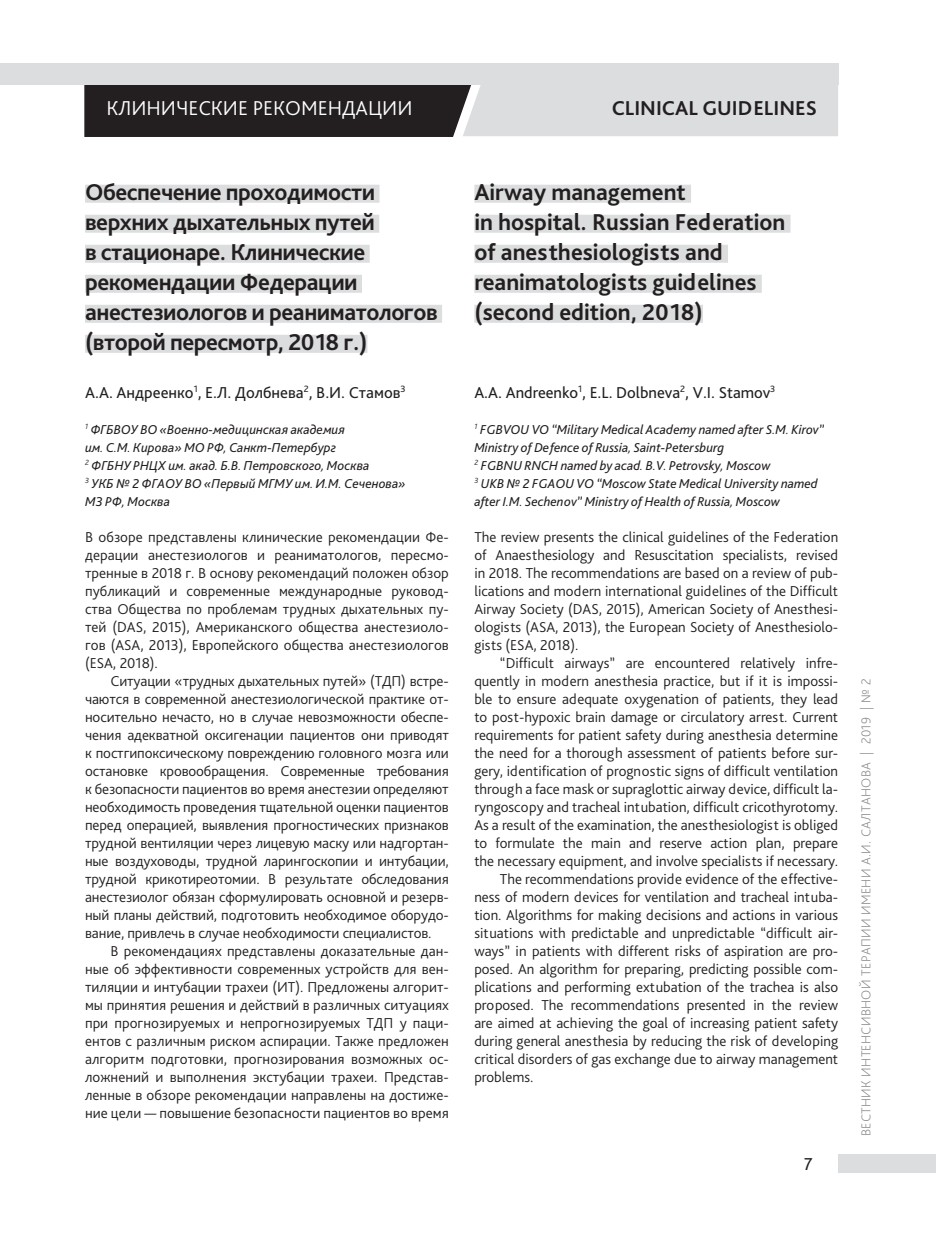
<style>
.page{position:relative;width:936px;height:1234px;background:#fff}
.page>*{position:absolute;margin:0;border:0;box-sizing:border-box;transform-origin:0 0}
.t1{font:700 24px/30px "Bliss Pro";letter-spacing:-.02em;color:#231f20}
.t2{font:700 24px/30px "Bliss Pro";color:#231f20}
.t3{font:300 21px "Bliss Pro";color:#fff}
.t4{font:700 21px "Bliss Pro";color:#231f20}
.t5{font:18px "Bliss Pro";color:#231f20}
.t6{font:16.5px "Bliss Pro";color:#231f20}
.t7{font:300 15px/18px "Bliss Pro";color:#231f20;text-align:justify}
.t8{font:italic 13.5px/18px "Bliss Pro";color:#231f20}
.t9{font:200 13.5px "Bliss Pro";letter-spacing:.025em;color:#808285}
.s1{font-weight:300}
</style>
<div class="page">
<div style="left:838px;top:1154px;width:97px;height:18px;background:#dcdddf"></div>
<svg style="left:84px;top:85px;width:754px;height:52px;background:#807e80"></svg>
<div style="left:0;top:64px;width:838px;height:21px;background:#dcdddf"></div>
<div style="left:85px;top:185px;width:294px;height:18px;background:#dcdddf"></div>
<div style="left:85px;top:215px;width:294px;height:18px;background:#dcdddf"></div>
<div style="left:85px;top:245px;width:284px;height:18px;background:#dcdddf"></div>
<div style="left:85px;top:275px;width:277px;height:18px;background:#dcdddf"></div>
<div style="left:85px;top:305px;width:357px;height:18px;background:#dcdddf"></div>
<div style="left:85px;top:335px;width:282px;height:18px;background:#dcdddf"></div>
<div style="left:474px;top:185px;width:217px;height:18px;background:#dcdddf"></div>
<div style="left:474px;top:215px;width:316px;height:18px;background:#dcdddf"></div>
<div style="left:474px;top:245px;width:254px;height:18px;background:#dcdddf"></div>
<div style="left:474px;top:275px;width:287px;height:18px;background:#dcdddf"></div>
<div style="left:474px;top:305px;width:229px;height:18px;background:#dcdddf"></div>
<h2 class="t3" style="left:106px;top:100px;width:307px">КЛИНИЧЕСКИЕ РЕКОМЕНДАЦИИ</h2>
<h2 class="t4" style="left:611px;top:100px;width:207px">CLINICAL GUIDELINES</h2>
<h1 class="t1" style="left:85px;top:179px;width:354px">Обеспечение проходимости верхних дыхательных путей<br>в стационаре. Клинические рекомендации Федерации анестезиологов и реаниматологов (второй пересмотр, 2018 г.)</h1>
<p class="t6" style="left:85px;top:386px;width:322px">А.А. Андреенко<sup>1</sup>, Е.Л. Долбнева<sup>2</sup>, В.И. Стамов<sup>3</sup></p>
<p class="t8" style="left:85px;top:421px;width:322px"><sup>1</sup> ФГБВОУ ВО «Военно-медицинская академия<br>им<span class="s1">.</span> С<span class="s1">.</span>М<span class="s1">.</span> Кирова» МО РФ<span class="s1">,</span> Санкт-Петербург<br><sup>2</sup> ФГБНУ РНЦХ им<span class="s1">.</span> акад<span class="s1">.</span> Б<span class="s1">.</span>В<span class="s1">.</span> Петровского<span class="s1">,</span> Москва<br><sup>3</sup> УКБ № 2 ФГАОУ ВО «Первый МГМУ им<span class="s1">.</span> И<span class="s1">.</span>М<span class="s1">.</span> Сеченова» МЗ РФ<span class="s1">,</span> Москва</p>
<p class="t7" style="left:85px;top:529px;width:365px">В обзоре представлены клинические рекомендации Фе&shy;дерации анестезиологов и реаниматологов, пересмо&shy;тренные в 2018 г. В основу рекомендаций положен обзор публикаций и современные международные руковод&shy;ства Общества по проблемам трудных дыхательных пу&shy;тей (DAS, 2015), Американского общества анестезиоло&shy;гов (ASA, 2013), Европейского общества анестезиологов (ESA, 2018).</p>
<p class="t7" style="left:85px;top:673px;width:365px;text-indent:26px">Ситуации «трудных дыхательных путей» (ТДП) встре&shy;чаются в современной анестезиологической практике от&shy;носительно нечасто, но в случае невозможности обеспе&shy;чения адекватной оксигенации пациентов они приводят к постгипоксическому повреждению головного мозга или остановке кровообращения. Современные требования к безопасности пациентов во время анестезии определяют необходимость проведения тщательной оценки пациентов перед операцией, выявления прогностических признаков трудной вентиляции через лицевую маску или надгортан&shy;ные воздуховоды, трудной ларингоскопии и интубации, трудной крикотиреотомии. В результате обследования анестезиолог обязан сформулировать основной и резерв&shy;ный планы действий, подготовить необходимое оборудо&shy;вание, привлечь в случае необходимости специалистов.</p>
<p class="t7" style="left:85px;top:943px;width:365px;text-indent:26px">В рекомендациях представлены доказательные дан&shy;ные об эффективности современных устройств для вен&shy;тиляции и интубации трахеи (ИТ). Предложены алгорит&shy;мы принятия решения и действий в различных ситуациях при прогнозируемых и непрогнозируемых ТДП у паци&shy;ентов с различным риском аспирации. Также предложен алгоритм подготовки, прогнозирования возможных ос&shy;ложнений и выполнения экстубации трахеи. Представ&shy;ленные в обзоре рекомендации направлены на достиже&shy;ние цели — повышение безопасности пациентов во время</p>
<h1 class="t2" style="left:474px;top:179px;width:312px">Airway management<br>in hospital. Russian Federation of anesthesiologists and reanimatologists guidelines (second edition, 2018)</h1>
<p class="t6" style="left:474px;top:386px;width:302px">A.A. Andreenko<sup>1</sup>, E.L. Dolbneva<sup>2</sup>, V.I. Stamov<sup>3</sup></p>
<p class="t8" style="left:474px;top:421px;width:351px"><sup>1</sup> FGBVOU VO “Military Medical Academy named after S<span class="s1">.</span>M<span class="s1">.</span> Kirov” Ministry of Defence of Russia<span class="s1">,</span> Saint-Petersburg<br><sup>2</sup> FGBNU RNCH named by acad<span class="s1">.</span> B<span class="s1">.</span>V<span class="s1">.</span> Petrovsky<span class="s1">,</span> Moscow<br><sup>3</sup> UKB № 2 FGAOU VO “Moscow State Medical University named after I<span class="s1">.</span>M<span class="s1">.</span> Sechenov” Ministry of Health of Russia<span class="s1">,</span> Moscow</p>
<p class="t7" style="left:474px;top:529px;width:365px">The review presents the clinical guidelines of the Federation of Anaesthesiology and Resuscitation specialists, revised in 2018. The recommendations are based on a review of pub&shy;lications and modern international guidelines of the Difficult Airway Society (DAS, 2015), American Society of Anesthesi&shy;ologists (ASA, 2013), the European Society of Anesthesiolo&shy;gists (ESA, 2018).</p>
<p class="t7" style="left:500px;top:655px;width:340px">“Difficult airways” are encountered relatively infre-</p>
<p class="t7" style="left:474px;top:673px;width:365px">quently in modern anesthesia practice, but if it is impossi-</p>
<p class="t7" style="left:474px;top:691px;width:365px">ble to ensure adequate oxygenation of patients, they lead</p>
<p class="t7" style="left:474px;top:709px;width:365px">to post-hypoxic brain damage or circulatory arrest. Current</p>
<p class="t7" style="left:474px;top:727px;width:365px">requirements for patient safety during anesthesia determine</p>
<p class="t7" style="left:474px;top:745px;width:365px">the need for a thorough assessment of patients before sur-</p>
<p class="t7" style="left:474px;top:763px;width:365px">gery, identification of prognostic signs of difficult ventilation</p>
<p class="t7" style="left:474px;top:781px;width:365px">through a face mask or supraglottic airway device, difficult la-</p>
<p class="t7" style="left:474px;top:799px;width:365px">ryngoscopy and tracheal intubation, difficult cricothyrotomy.</p>
<p class="t7" style="left:474px;top:817px;width:365px">As a result of the examination, the anesthesiologist is obliged</p>
<p class="t7" style="left:474px;top:835px;width:365px">to formulate the main and reserve action plan, prepare</p>
<p class="t7" style="left:474px;top:853px;width:365px">the necessary equipment, and involve specialists if necessary.</p>
<p class="t7" style="left:500px;top:871px;width:340px">The recommendations provide evidence of the effective-</p>
<p class="t7" style="left:474px;top:889px;width:365px">ness of modern devices for ventilation and tracheal intuba-</p>
<p class="t7" style="left:474px;top:907px;width:365px">tion. Algorithms for making decisions and actions in various</p>
<p class="t7" style="left:474px;top:925px;width:365px">situations with predictable and unpredictable “difficult air-</p>
<p class="t7" style="left:474px;top:943px;width:365px">ways” in patients with different risks of aspiration are pro-</p>
<p class="t7" style="left:474px;top:961px;width:365px">posed. An algorithm for preparing, predicting possible com-</p>
<p class="t7" style="left:474px;top:979px;width:365px">plications and performing extubation of the trachea is also</p>
<p class="t7" style="left:474px;top:997px;width:365px">proposed. The recommendations presented in the review</p>
<p class="t7" style="left:474px;top:1015px;width:365px">are aimed at achieving the goal of increasing patient safety</p>
<p class="t7" style="left:474px;top:1033px;width:365px">during general anesthesia by reducing the risk of developing</p>
<p class="t7" style="left:474px;top:1051px;width:365px">critical disorders of gas exchange due to airway management</p>
<p class="t7" style="left:474px;top:1069px;width:61px">problems.</p>
<p class="t5" style="left:804px;top:1156px;width:10px">7</p>
<p class="t9" style="left:860px;top:1136px;width:459px;rotate:-90deg">ВЕСТНИК ИНТЕНСИВНОЙ ТЕРАПИИ ИМЕНИ А.И. САЛТАНОВА | 2019 | № 2</p>
</div>
